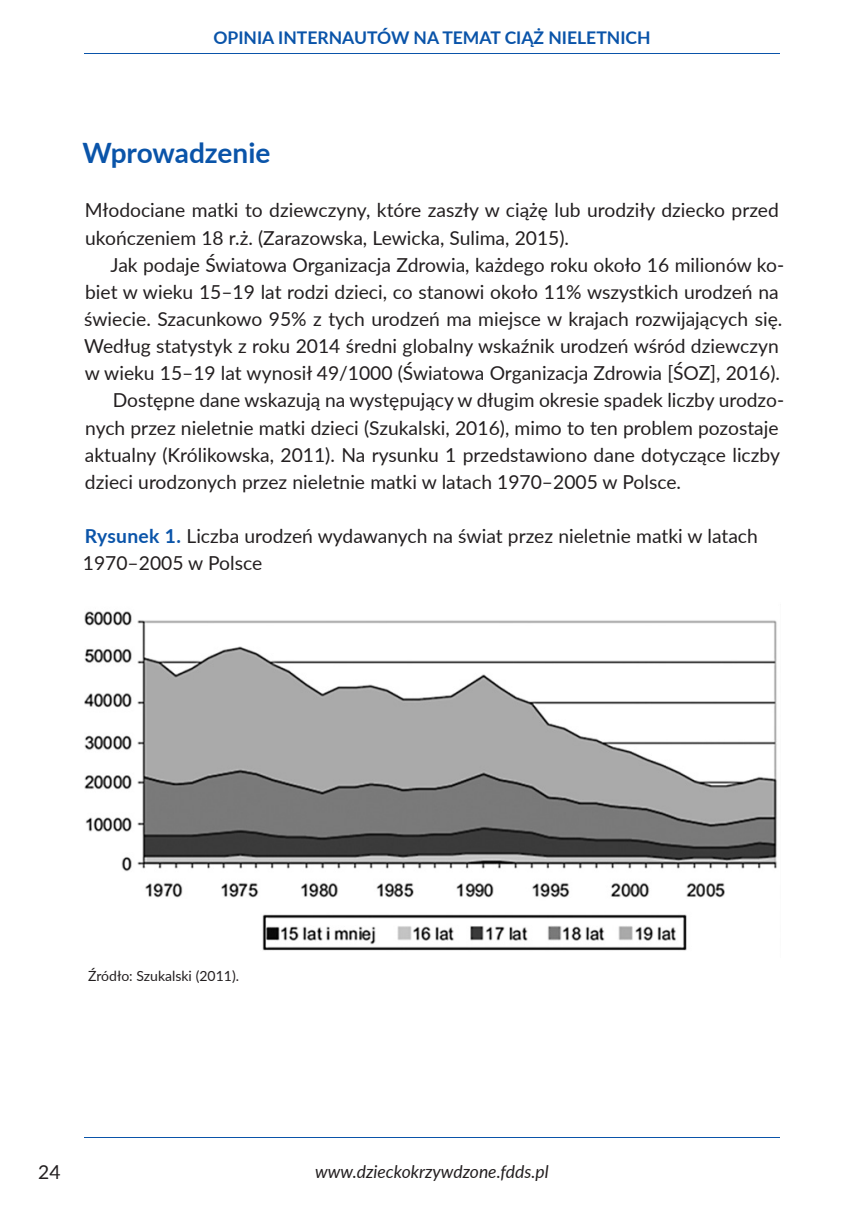
<style>
.page{position:relative;width:864px;height:1211px;background:#fff}
.page>*{position:absolute;margin:0;border:0;box-sizing:border-box;transform-origin:0 0}
.Nagłówek_A{font:700 28px "Lato";color:#0a54a9}
.normalny_1__akapit{font:19.25px/27.1px "Lato";color:#231f20}
.tab__title{font:19.25px/27.1px "Lato";color:#231f20}
.Pagina{font:19.25px "Lato";color:#231f20}
.t1{font:700 17.5px "Lato";color:#0a54a9}
.t2{font:italic 17.5px "Lato";color:#231f20}
.tab__footer{font:14px "Lato";color:#231f20}
.s1{font-weight:700;color:#0a54a9}
</style>
<div class="page">
<hr style="left:84px;top:1136px;width:695px;height:1px;background:#0a54a9">
<hr style="left:84px;top:53px;width:695px;height:1px;background:#0a54a9">
<img style="left:84px;top:611px;width:693px;height:340px">
<p class="t1" style="left:213px;top:25px;width:438px">OPINIA INTERNAUTÓW NA TEMAT CIĄŻ NIELETNICH</p>
<p class="Nagłówek_A" style="left:82px;top:132px;width:189px">Wprowadzenie</p>
<p class="normalny_1__akapit" style="left:85px;top:196px;width:695px">Młodociane matki to dziewczyny, które zaszły w ciążę lub urodziły dziecko przed ukończeniem 18 r.ż. (Zarazowska, Lewicka, Sulima, 2015).</p>
<p class="normalny_1__akapit" style="left:84px;top:250px;width:701px;text-indent:26px">Jak podaje Światowa Organizacja Zdrowia, każdego roku około 16 milionów ko&shy;biet w wieku 15–19 lat rodzi dzieci, co stanowi około 11% wszystkich urodzeń na świecie. Szacunkowo 95% z tych urodzeń ma miejsce w krajach rozwijających się.<br>Według statystyk z roku 2014 średni globalny wskaźnik urodzeń wśród dziewczyn w wieku 15–19 lat wynosił 49/1000 (Światowa Organizacja Zdrowia [ŚOZ], 2016).</p>
<p class="normalny_1__akapit" style="left:85px;top:386px;width:700px;text-indent:28px">Dostępne dane wskazują na występujący w długim okresie spadek liczby urodzo&shy;nych przez nieletnie matki dzieci (Szukalski, 2016), mimo to ten problem pozostaje aktualny (Królikowska, 2011). Na rysunku 1 przedstawiono dane dotyczące liczby dzieci urodzonych przez nieletnie matki w latach 1970–2005 w Polsce.</p>
<p class="tab__title" style="left:83px;top:521px;width:676px"><span class="s1">Rysunek 1.</span> Liczba urodzeń wydawanych na świat przez nieletnie matki w latach<br>1970–2005 w Polsce</p>
<p class="tab__footer" style="left:88px;top:965px;width:152px">Źródło: Szukalski (2011).</p>
<p class="Pagina" style="left:38px;top:1158px;width:24px">24</p>
<p class="t2" style="left:315px;top:1159px;width:235px">www.dzieckokrzywdzone.fdds.pl</p>
</div>
